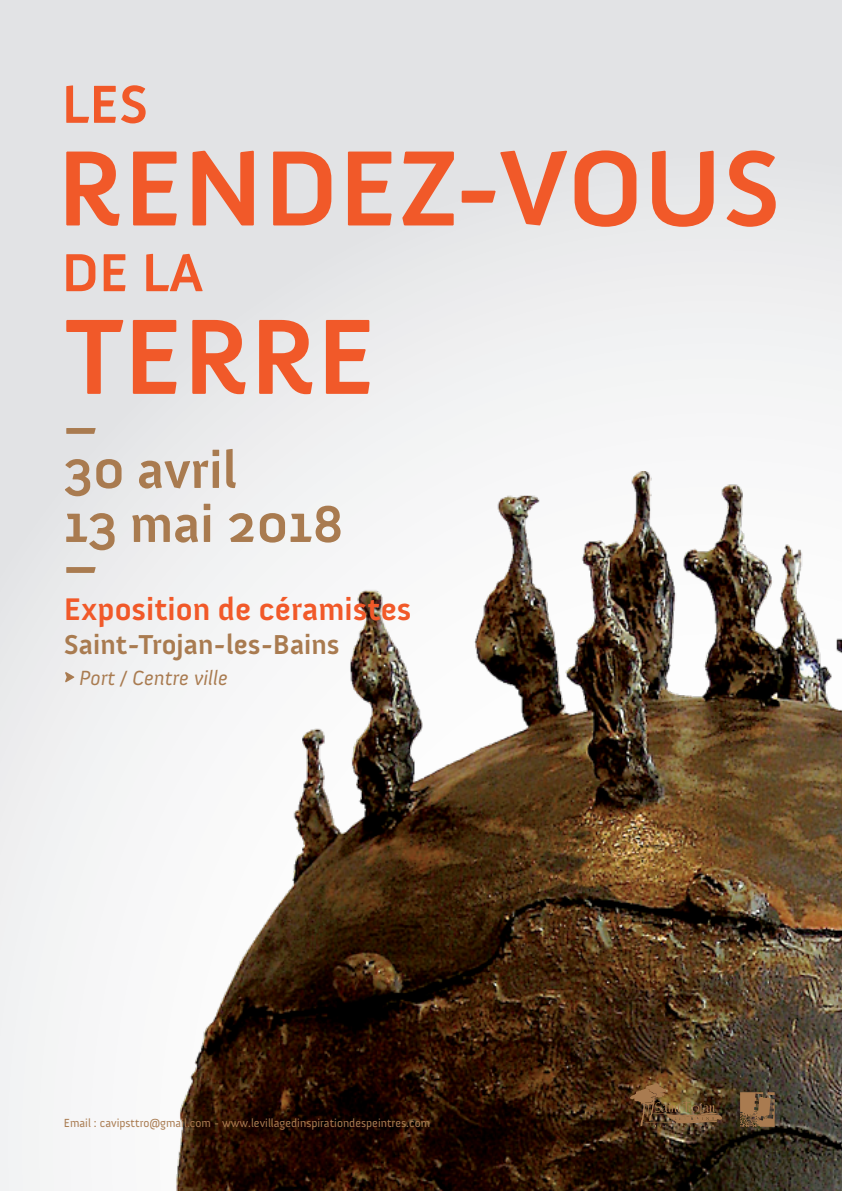
<style>
.page{position:relative;width:842px;height:1191px;background:#fff}
.page>*{position:absolute;margin:0;border:0;box-sizing:border-box;transform-origin:0 0}
.t1{font:700 53px/54px "Anivers";color:#a97b50}
.t2{font:700 32px "Anivers";color:#f15929}
.t3{font:700 28px "Anivers";color:#a97b50}
.t4{font:italic 21px "Anivers";color:#a97b50}
.t5{font:12px "Anivers";color:#a97b50}
</style>
<div class="page">
<div style="left:0;top:0;width:842px;height:1191px;background:linear-gradient(to bottom,#e2e3e5,#f9f9f9)"></div>
<img style="left:173px;top:472px;width:669px;height:719px">
<svg style="left:66px;top:85px;width:80px;height:38px"></svg>
<svg style="left:66px;top:151px;width:54px;height:75px"></svg>
<svg style="left:133px;top:151px;width:44px;height:74px"></svg>
<svg style="left:193px;top:151px;width:61px;height:74px"></svg>
<svg style="left:273px;top:151px;width:58px;height:74px"></svg>
<svg style="left:348px;top:151px;width:44px;height:74px"></svg>
<svg style="left:402px;top:151px;width:52px;height:74px"></svg>
<svg style="left:462px;top:151px;width:105px;height:74px"></svg>
<svg style="left:575px;top:150px;width:61px;height:77px"></svg>
<svg style="left:652px;top:151px;width:62px;height:76px"></svg>
<svg style="left:727px;top:150px;width:49px;height:77px"></svg>
<svg style="left:66px;top:254px;width:29px;height:37px"></svg>
<svg style="left:104px;top:254px;width:22px;height:37px"></svg>
<svg style="left:146px;top:254px;width:57px;height:37px"></svg>
<svg style="left:66px;top:320px;width:57px;height:74px"></svg>
<svg style="left:133px;top:320px;width:44px;height:74px"></svg>
<svg style="left:192px;top:320px;width:54px;height:74px"></svg>
<svg style="left:259px;top:320px;width:53px;height:74px"></svg>
<svg style="left:326px;top:320px;width:44px;height:74px"></svg>
<svg style="left:66px;top:428px;width:30px;height:6px"></svg>
<svg style="left:66px;top:567px;width:30px;height:6px"></svg>
<svg style="left:65px;top:672px;width:9px;height:10px"></svg>
<svg style="left:740px;top:1092px;width:35px;height:34px"></svg>
<img style="left:630px;top:1083px;width:93px;height:43px">
<h1 class="t1" style="left:64px;top:444px;width:281px">30 avril<br>13 mai 2018</h1>
<h2 class="t2" style="left:64px;top:592px;width:349px">Exposition de céramistes</h2>
<h3 class="t3" style="left:64px;top:629px;width:277px">Saint-Trojan-les-Bains</h3>
<h3 class="t4" style="left:79px;top:666px;width:150px">Port / Centre ville</h3>
<p class="t5" style="left:64px;top:1116px;width:368px">Email : cavipsttro@gmail.com - www.levillagedinspirationdespeintres.com</p>
</div>
